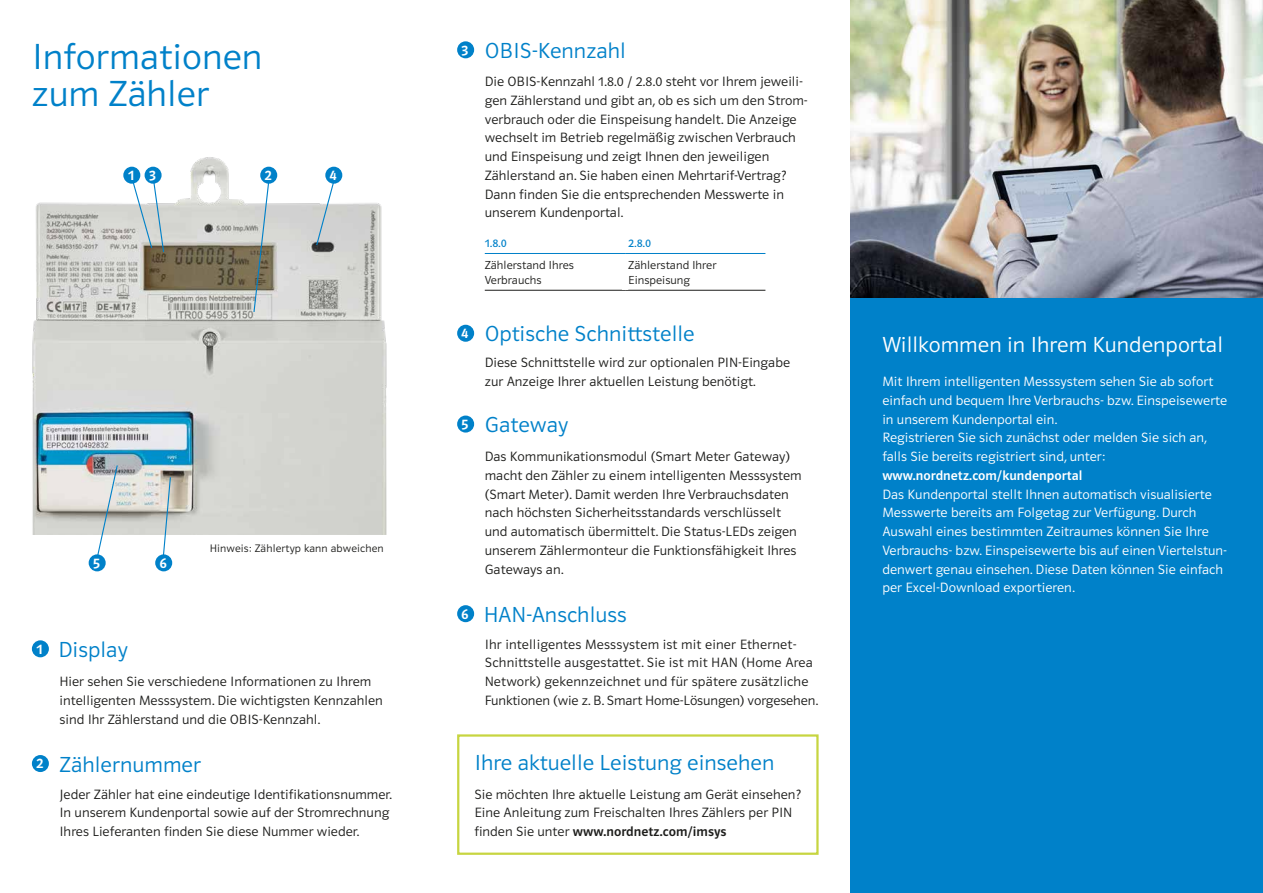
<style>
.page{position:relative;width:1263px;height:893px;background:#fff}
.page>*{position:absolute;margin:0;border:0;box-sizing:border-box;transform-origin:0 0}
.t1{font:37.5px/37.5px "Polo 11 Leicht";color:#0081c9}
.t2{font:22.5px "Polo 11 Leicht";color:#0081c9}
.t3{font:22.5px "Polo 11 Leicht";color:#fff}
.t4{font:15px "Polo 11 Krftg";color:#fff}
.t5{font:13.95px/18.8px "Polo 11 Leicht";color:#1d1d1b}
.t6{font:13.95px/18.8px "Polo 11 Leicht";color:#fff}
.t7{font:13.95px "Polo 11 Krftg";color:#1d1d1b}
.t8{font:13.95px "Polo 11 Krftg";color:#fff}
.t9{font:12px/15px "Polo 11 Leicht";color:#1d1d1b}
.t10{font:12px "Polo 11 Buch";color:#0081c9}
.t11{font:11.25px "Polo 11 Leicht";letter-spacing:.01em;color:#1d1d1b}
.s1{font-family:"Polo 11 Krftg";font-size:15px;color:#fff}
.s2{font-family:"Polo 11 Leicht"}
</style>
<div class="page">
<div style="left:850px;top:0;width:413px;height:893px;background:#0081c9"></div>
<div style="left:457px;top:734px;width:362px;height:121px;border:2px solid #c7d540"></div>
<img style="left:850px;top:0;width:413px;height:298px">
<div style="left:32px;top:640px;width:17px;height:17px;background:#0081c9;border-radius:50%"></div>
<div style="left:32px;top:755px;width:17px;height:17px;background:#0081c9;border-radius:50%"></div>
<div style="left:457px;top:325px;width:17px;height:17px;background:#0081c9;border-radius:50%"></div>
<div style="left:457px;top:416px;width:17px;height:17px;background:#0081c9;border-radius:50%"></div>
<div style="left:457px;top:41px;width:17px;height:17px;background:#0081c9;border-radius:50%"></div>
<div style="left:457px;top:605px;width:17px;height:17px;background:#0081c9;border-radius:50%"></div>
<img style="left:32px;top:157px;width:355px;height:377px">
<svg style="left:315px;top:174px;width:22px;height:72px"></svg>
<svg style="left:253px;top:173px;width:18px;height:140px"></svg>
<svg style="left:96px;top:464px;width:23px;height:90px"></svg>
<svg style="left:162px;top:476px;width:10px;height:80px"></svg>
<div style="left:123px;top:167px;width:17px;height:17px;background:#0081c9;border-radius:50%"></div>
<div style="left:260px;top:167px;width:17px;height:17px;background:#0081c9;border-radius:50%"></div>
<div style="left:325px;top:167px;width:17px;height:17px;background:#0081c9;border-radius:50%"></div>
<div style="left:89px;top:554px;width:17px;height:17px;background:#0081c9;border-radius:50%"></div>
<div style="left:155px;top:554px;width:17px;height:17px;background:#0081c9;border-radius:50%"></div>
<svg style="left:129px;top:170px;width:36px;height:83px"></svg>
<div style="left:145px;top:167px;width:17px;height:17px;background:#0081c9;border-radius:50%"></div>
<hr style="left:485px;top:290px;width:140px;height:1px;background:#1d1d1b">
<hr style="left:625px;top:290px;width:140px;height:1px;background:#1d1d1b">
<hr style="left:485px;top:253px;width:140px;height:1px;background:#0081c9">
<hr style="left:625px;top:253px;width:140px;height:1px;background:#0081c9">
<h1 class="t1" style="left:32px;top:38px;width:232px">Informationen zum Zähler</h1>
<p class="t4" style="left:128px;top:167px;width:8px">1</p>
<p class="t4" style="left:264px;top:167px;width:9px">2</p>
<p class="t4" style="left:329px;top:167px;width:9px">4</p>
<p class="t4" style="left:149px;top:167px;width:9px">3</p>
<p class="t4" style="left:93px;top:555px;width:9px">5</p>
<p class="t4" style="left:159px;top:555px;width:9px">6</p>
<h2 class="t2" style="left:37px;top:637px;width:93px"><span class="s1">1</span> Display</h2>
<p class="t11" style="left:210px;top:542px;width:175px">Hinweis: Zählertyp kann abweichen</p>
<p class="t5" style="left:60px;top:672px;width:325px">Hier sehen Sie verschiedene Informationen zu Ihrem intelligenten Messsystem. Die wichtigsten Kennzahlen sind Ihr Zählerstand und die OBIS-Kennzahl.</p>
<h2 class="t2" style="left:36px;top:752px;width:166px"><span class="s1">2</span> Zählernummer</h2>
<p class="t5" style="left:60px;top:784px;width:334px">Jeder Zähler hat eine eindeutige Identifikationsnummer.<br>In unserem Kundenportal sowie auf der Stromrechnung<br>Ihres Lieferanten finden Sie diese Nummer wieder.</p>
<h2 class="t2" style="left:461px;top:38px;width:166px"><span class="s1">3</span> OBIS-Kennzahl</h2>
<p class="t5" style="left:485px;top:72px;width:324px">Die OBIS-Kennzahl 1.8.0 / 2.8.0 steht vor Ihrem jeweili&shy;gen Zählerstand und gibt an, ob es sich um den Strom&shy;verbrauch oder die Einspeisung handelt. Die Anzeige wechselt im Betrieb regelmäßig zwischen Verbrauch und Einspeisung und zeigt Ihnen den jeweiligen Zählerstand an. Sie haben einen Mehrtarif-Vertrag?<br>Dann finden Sie die entsprechenden Messwerte in unserem Kundenportal.</p>
<p class="t10" style="left:485px;top:237px;width:23px">1.8.0</p>
<p class="t10" style="left:628px;top:237px;width:24px">2.8.0</p>
<p class="t9" style="left:485px;top:257px;width:91px">Zählerstand Ihres<br>Verbrauchs</p>
<p class="t9" style="left:628px;top:257px;width:90px">Zählerstand Ihrer<br>Einspeisung</p>
<h2 class="t2" style="left:461px;top:321px;width:235px"><span class="s1">4</span> Optische Schnittstelle</h2>
<p class="t5" style="left:485px;top:353px;width:307px">Diese Schnittstelle wird zur optionalen PIN-Eingabe zur Anzeige Ihrer aktuellen Leistung benötigt.</p>
<h2 class="t2" style="left:461px;top:412px;width:108px"><span class="s1">5</span> Gateway</h2>
<p class="t5" style="left:485px;top:447px;width:319px">Das Kommunikationsmodul (Smart Meter Gateway) macht den Zähler zu einem intelligenten Messsystem (Smart Meter). Damit werden Ihre Verbrauchsdaten nach höchsten Sicherheitsstandards verschlüsselt und automatisch übermittelt. Die Status-LEDs zeigen unserem Zählermonteur die Funktionsfähigkeit Ihres Gateways an.</p>
<h2 class="t2" style="left:461px;top:602px;width:167px"><span class="s1">6</span> HAN-Anschluss</h2>
<p class="t5" style="left:485px;top:634px;width:335px">Ihr intelligentes Messsystem ist mit einer Ethernet-Schnittstelle ausgestattet. Sie ist mit HAN (Home Area Network) gekennzeichnet und für spätere zusätzliche Funktionen (wie z. B. Smart Home-Lösungen) vorgesehen.</p>
<h2 class="t2" style="left:474px;top:750px;width:302px">Ihre aktuelle Leistung einsehen</h2>
<p class="t5" style="left:474px;top:784px;width:328px">Sie möchten Ihre aktuelle Leistung am Gerät einsehen?<br>Eine Anleitung zum Freischalten Ihres Zählers per PIN</p>
<p class="t7" style="left:474px;top:824px;width:254px"><span class="s2">finden Sie unter</span> www.nordnetz.com/imsys</p>
<h2 class="t3" style="left:882px;top:332px;width:342px">Willkommen in Ihrem Kundenportal</h2>
<p class="t6" style="left:882px;top:372px;width:346px">Mit Ihrem intelligenten Messsystem sehen Sie ab sofort einfach und bequem Ihre Verbrauchs- bzw. Einspeisewerte in unserem Kundenportal ein.<br>Registrieren Sie sich zunächst oder melden Sie sich an, falls Sie bereits registriert sind, unter:</p>
<p class="t8" style="left:882px;top:468px;width:201px">www.nordnetz.com/kundenportal</p>
<p class="t6" style="left:882px;top:484px;width:346px">Das Kundenportal stellt Ihnen automatisch visualisierte Messwerte bereits am Folgetag zur Verfügung. Durch Auswahl eines bestimmten Zeitraumes können Sie Ihre Verbrauchs- bzw. Einspeisewerte bis auf einen Viertelstun&shy;denwert genau einsehen. Diese Daten können Sie einfach per Excel-Download exportieren.</p>
</div>
